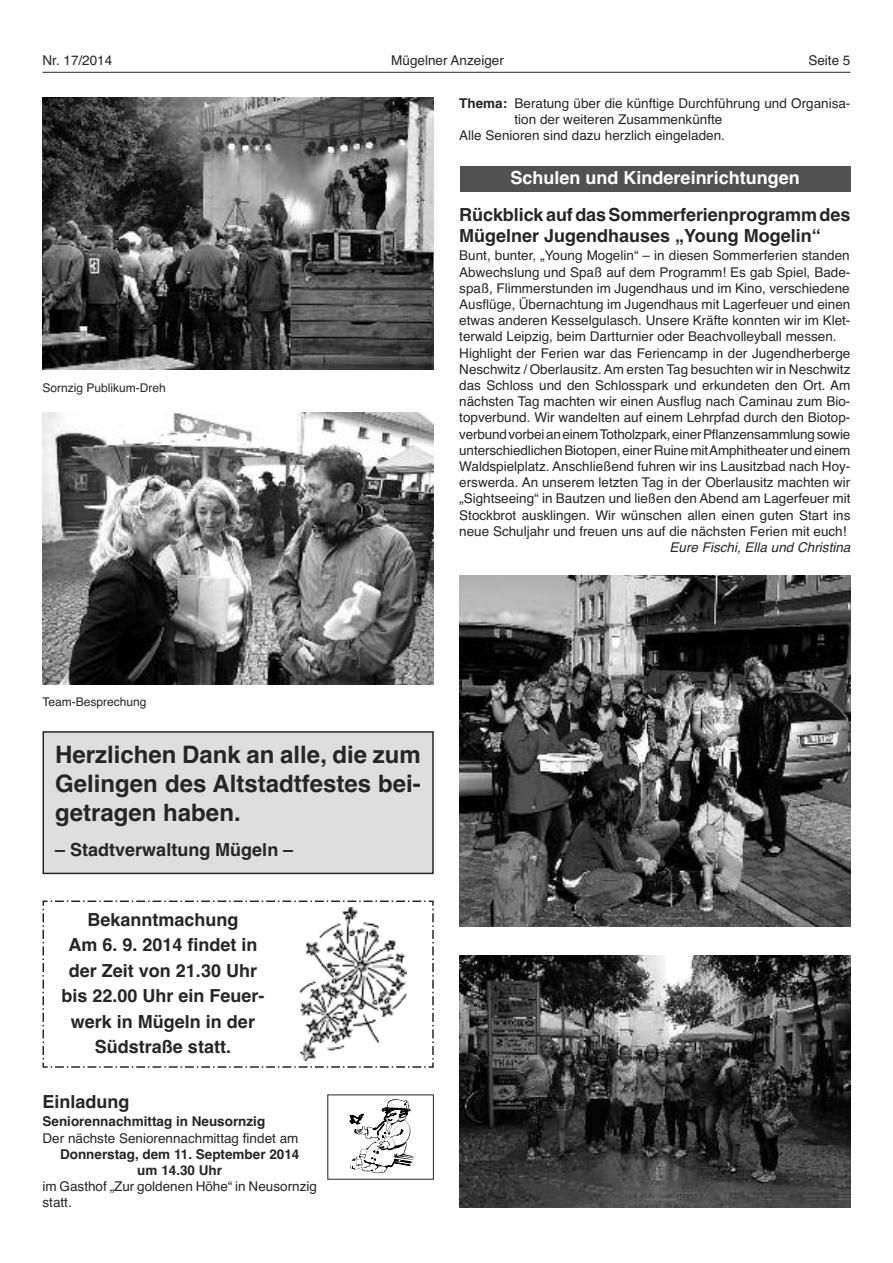
<style>
.page{position:relative;width:893px;height:1263px;background:#fff}
.page>*{position:absolute;margin:0;border:0;box-sizing:border-box;transform-origin:0 0}
.t1{font:700 24px/28.8px "Helvetica";color:#272627;text-align:justify}
.t2{font:700 18px/25.5px "Helvetica";color:#272627}
.t3{font:700 18px "Helvetica";color:#fff}
.t4{font:13.5px/16.2px "Helvetica";color:#272627}
.t5{font:700 13.5px/16.2px "Helvetica";color:#272627;text-align:center}
.t6{font:italic 13.5px "Helvetica";color:#272627}
.t7{font:12px "Helvetica";color:#272627}
.s1{font-weight:700}
</style>
<div class="page">
<img style="left:459px;top:955px;width:391px;height:253px">
<div style="left:460px;top:166px;width:390px;height:25px;background:#525152"></div>
<svg style="left:349px;top:1099px;width:65px;height:75px"></svg>
<svg style="left:42px;top:900px;width:392px;height:168px"></svg>
<div style="left:278px;top:907px;width:149px;height:155px;background:#fff"></div>
<img style="left:299px;top:907px;width:107px;height:154px">
<div style="left:43px;top:732px;width:390px;height:141px;background:#dfdedf"></div>
<div style="left:43px;top:731px;width:391px;height:143px;border:2px solid #272627"></div>
<img style="left:459px;top:575px;width:391px;height:352px">
<hr style="left:43px;top:72px;width:807px;height:1px;background:#272627">
<img style="left:43px;top:98px;width:391px;height:272px">
<img style="left:43px;top:412px;width:391px;height:272px">
<p class="t4" style="left:43px;top:53px;width:71px">Nr. 17/2014</p>
<p class="t4" style="left:391px;top:53px;width:114px">Mügelner Anzeiger</p>
<p class="t4" style="left:808px;top:53px;width:44px">Seite 5</p>
<p class="t4" style="left:459px;top:95px;width:393px"><span class="s1">Thema:</span> Beratung über die künftige Durchführung und Organisa-</p>
<p class="t4" style="left:514px;top:111px;width:209px">tion der weiteren Zusammenkünfte</p>
<p class="t4" style="left:459px;top:128px;width:267px">Alle Senioren sind dazu herzlich eingeladen.</p>
<p class="t7" style="left:43px;top:381px;width:125px">Sornzig Publikum-Dreh</p>
<h2 class="t3" style="left:511px;top:167px;width:291px">Schulen und Kindereinrichtungen</h2>
<h2 class="t2" style="left:459px;top:204px;width:393px;line-height:21.6px">RückblickaufdasSommerferienprogrammdes<br>Mügelner Jugendhauses „Young Mogelin“</h2>
<p class="t4" style="left:459px;top:248px;width:393px">Bunt, bunter, „Young Mogelin“ – in diesen Sommerferien standen Abwechslung und Spaß auf dem Programm! Es gab Spiel, Bade&shy;spaß, Flimmerstunden im Jugendhaus und im Kino, verschiedene Ausflüge, Übernachtung im Jugendhaus mit Lagerfeuer und einen etwas anderen Kesselgulasch. Unsere Kräfte konnten wir im Klet&shy;terwald Leipzig, beim Dartturnier oder Beachvolleyball messen.<br>Highlight der Ferien war das Feriencamp in der Jugendherberge Neschwitz / Oberlausitz.Am ersten Tag besuchten wir in Neschwitz das Schloss und den Schlosspark und erkundeten den Ort. Am nächsten Tag machten wir einen Ausflug nach Caminau zum Bio&shy;topverbund. Wir wandelten auf einem Lehrpfad durch den Biotop&shy;verbundvorbeianeinemTotholzpark,einerPflanzensammlungsowie unterschiedlichenBiotopen,einerRuinemitAmphitheaterundeinem Waldspielplatz. Anschließend fuhren wir ins Lausitzbad nach Hoy&shy;erswerda. An unserem letzten Tag in der Oberlausitz machten wir „Sightseeing“ in Bautzen und ließen den Abend am Lagerfeuer mit Stockbrot ausklingen. Wir wünschen allen einen guten Start ins neue Schuljahr und freuen uns auf die nächsten Ferien mit euch!</p>
<p class="t6" style="left:670px;top:539px;width:182px">Eure Fischi, Ella und Christina</p>
<p class="t7" style="left:43px;top:695px;width:106px">Team-Besprechung</p>
<h1 class="t1" style="left:55px;top:740px;width:367px">Herzlichen Dank an alle, die zum Gelingen des Altstadtfestes bei&shy;getragen haben.</h1>
<h2 class="t2" style="left:55px;top:837px;width:240px">– Stadtverwaltung Mügeln –</h2>
<h2 class="t2" style="left:61px;top:906px;width:205px;text-align:center">Bekanntmachung<br>Am 6. 9. 2014 findet in der Zeit von 21.30 Uhr bis 22.00 Uhr ein Feuer&shy;werk in Mügeln in der<br>Südstraße statt.</h2>
<h2 class="t2" style="left:43px;top:1089px;width:89px">Einladung</h2>
<p class="t5" style="left:43px;top:1113px;width:224px">Seniorennachmittag in Neusornzig</p>
<p class="t4" style="left:43px;top:1130px;width:257px">Der nächste Seniorennachmittag findet am</p>
<p class="t5" style="left:60px;top:1146px;width:241px">Donnerstag, dem 11. September 2014 um 14.30 Uhr</p>
<p class="t4" style="left:43px;top:1178px;width:276px">im Gasthof „Zur goldenen Höhe“ in Neusornzig statt.</p>
</div>
